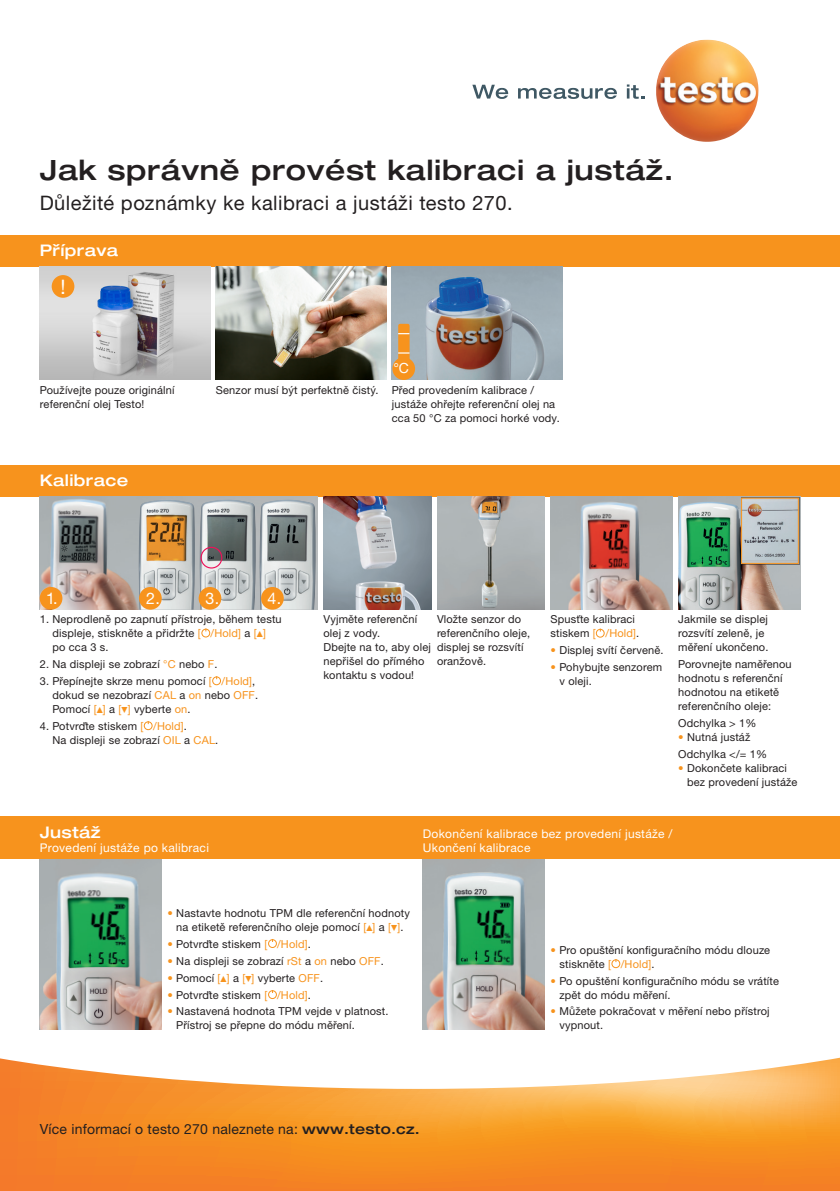
<style>
.page{position:relative;width:840px;height:1191px;background:#fff}
.page>*{position:absolute;margin:0;border:0;box-sizing:border-box;transform-origin:0 0}
.t1{font:500 expanded 28px "Helvetica Neue LTW1 G";letter-spacing:.025em;color:#231f20}
.t2{font:20px "Helvetica Neue LTW1 G";letter-spacing:.025em;color:#231f20}
.t3{font:20px "Helvetica Neue LTW1 G";color:#fff}
.Copy_heavy_8_5_pt{font:500 expanded 16px "Helvetica Neue LTW1 G";letter-spacing:.025em;color:#fff}
.t4{font:16px "Helvetica Neue LTW1 G";color:#fff}
.Subline_Titelhead{font:14px "Helvetica Neue LTW1 G";letter-spacing:.015em;color:#231f20}
.t5{font:14px "Helvetica Neue LTW1 G";color:#fff}
.Copy_heavy_8_5_pt-2{font:12px "Helvetica Neue LTW1 G";letter-spacing:.025em;color:#fff}
.t6{font:11px/14px "Helvetica Neue LTW1 G";letter-spacing:.015em;color:#231f20}
.s1{color:#f7931d}
.s2{font-family:"Consolas";color:#f7931d}
.s3{font-weight:500;font-stretch:expanded}
</style>
<div class="page">
<svg style="left:0;top:1058px;width:839px;height:133px"></svg>
<div style="left:0;top:235px;width:839px;height:31px;background:#f7931d"></div>
<div style="left:0;top:465px;width:839px;height:31px;background:#f7931d"></div>
<div style="left:0;top:816px;width:839px;height:43px;background:#f7931d"></div>
<img style="left:40px;top:496px;width:277px;height:113px">
<img style="left:139px;top:499px;width:56px;height:110px">
<img style="left:199px;top:499px;width:57px;height:110px">
<img style="left:259px;top:499px;width:56px;height:110px">
<div style="left:200px;top:547px;width:22px;height:21px;border:1px solid #ee1059;border-radius:50%"></div>
<img style="left:40px;top:266px;width:170px;height:114px">
<img style="left:216px;top:266px;width:170px;height:114px">
<img style="left:391px;top:266px;width:170px;height:114px">
<img style="left:323px;top:496px;width:108px;height:113px">
<img style="left:437px;top:496px;width:107px;height:113px">
<img style="left:550px;top:496px;width:122px;height:113px">
<img style="left:677px;top:496px;width:122px;height:113px">
<img style="left:422px;top:859px;width:122px;height:170px">
<div style="left:40px;top:587px;width:22px;height:22px;background:#f7931d;border-radius:50%"></div>
<div style="left:139px;top:587px;width:23px;height:22px;background:#f7931d;border-radius:50%"></div>
<div style="left:198px;top:587px;width:23px;height:22px;background:#f7931d;border-radius:50%"></div>
<div style="left:261px;top:587px;width:22px;height:22px;background:#f7931d;border-radius:50%"></div>
<div style="left:52px;top:275px;width:22px;height:23px;background:#f7931d;border-radius:50%"></div>
<div style="left:392px;top:357px;width:23px;height:23px;background:#f7931d;border-radius:50%"></div>
<div style="left:398px;top:324px;width:11px;height:42px;background:#f7931d;border-radius:2px"></div>
<img style="left:742px;top:499px;width:54px;height:63px">
<div style="left:740px;top:497px;width:58px;height:67px;border:1px solid #f7931d"></div>
<img style="left:40px;top:859px;width:122px;height:170px">
<div style="left:212px;top:676px;width:9px;height:9px;border:1px solid #f7931d;border-radius:50%"></div>
<div style="left:144px;top:721px;width:8px;height:9px;border:1px solid #f7931d;border-radius:50%"></div>
<div style="left:268px;top:990px;width:9px;height:9px;border:1px solid #f7931d;border-radius:50%"></div>
<div style="left:611px;top:959px;width:8px;height:9px;border:1px solid #f7931d;border-radius:50%"></div>
<div style="left:595px;top:629px;width:9px;height:8px;border:1px solid #f7931d;border-radius:50%"></div>
<div style="left:201px;top:629px;width:9px;height:8px;border:1px solid #f7931d;border-radius:50%"></div>
<div style="left:268px;top:939px;width:9px;height:9px;border:1px solid #f7931d;border-radius:50%"></div>
<img style="left:656px;top:40px;width:103px;height:102px">
<svg style="left:472px;top:85px;width:36px;height:14px"></svg>
<svg style="left:518px;top:88px;width:98px;height:11px"></svg>
<svg style="left:626px;top:84px;width:18px;height:15px"></svg>
<p class="t1" style="left:40px;top:152px;width:635px">Jak správně provést kalibraci a justáž.</p>
<p class="t2" style="left:40px;top:190px;width:474px">Důležité poznámky ke kalibraci a justáži testo 270.</p>
<p class="Copy_heavy_8_5_pt" style="left:40px;top:240px;width:80px">Příprava</p>
<p class="t3" style="left:60px;top:274px;width:7px">!</p>
<p class="t5" style="left:393px;top:359px;width:17px">°C</p>
<p class="t6" style="left:40px;top:382px;width:136px">Používejte pouze originální referenční olej Testo!</p>
<p class="t6" style="left:216px;top:382px;width:164px">Senzor musí být perfektně čistý.</p>
<p class="t6" style="left:391px;top:382px;width:169px">Před provedením kalibrace / justáže ohřejte referenční olej na cca 50 °C za pomoci horké vody.</p>
<p class="Copy_heavy_8_5_pt" style="left:40px;top:470px;width:90px">Kalibrace</p>
<p class="t4" style="left:46px;top:588px;width:13px">1.</p>
<p class="t4" style="left:146px;top:588px;width:15px">2.</p>
<p class="t4" style="left:205px;top:588px;width:15px">3.</p>
<p class="t4" style="left:267px;top:588px;width:15px">4.</p>
<p class="t6" style="left:52px;top:612px;width:231px;text-indent:-13px">1. Neprodleně po zapnutí přístroje, během testu displeje, stiskněte a přidržte <span class="s1">[ /Hold]</span> a <span class="s1">[</span><span class="s2">▲</span><span class="s1">]<br></span>po cca 3 s.</p>
<p class="t6" style="left:40px;top:657px;width:179px">2. Na displeji se zobrazí <span class="s1">°C</span> nebo <span class="s1">F</span>.</p>
<p class="t6" style="left:52px;top:674px;width:207px;text-indent:-13px">3. Přepínejte skrze menu pomocí <span class="s1">[ /Hold]</span>, dokud se nezobrazí <span class="s1">CAL</span> a <span class="s1">on</span> nebo <span class="s1">OFF</span>.<br>Pomocí <span class="s1">[</span><span class="s2">▲</span><span class="s1">]</span> a <span class="s1">[</span><span class="s2">▼</span><span class="s1">]</span> vyberte <span class="s1">on</span>.</p>
<p class="t6" style="left:52px;top:718px;width:167px;text-indent:-13px">4. Potvrďte stiskem <span class="s1">[ /Hold]</span>.<br>Na displeji se zobrazí <span class="s1">OIL</span> a <span class="s1">CAL</span>.</p>
<p class="t6" style="left:323px;top:612px;width:109px">Vyjměte referenční olej z vody.<br>Dbejte na to, aby olej nepřišel do přímého kontaktu s vodou!</p>
<p class="t6" style="left:437px;top:612px;width:95px">Vložte senzor do referenčního oleje, displej se rozsvítí oranžově.</p>
<p class="t6" style="left:550px;top:612px;width:90px">Spusťte kalibraci stiskem <span class="s1">[ /Hold]</span>.</p>
<p class="t6" style="left:550px;top:643px;width:114px"><span class="s1">•</span> Displej svítí červeně.</p>
<p class="t6" style="left:559px;top:660px;width:104px;text-indent:-9px"><span class="s1">•</span> Pohybujte senzorem v oleji.</p>
<p class="t6" style="left:677px;top:612px;width:92px">Jakmile se displej rozsvítí zeleně, je měření ukončeno.</p>
<p class="t6" style="left:677px;top:657px;width:115px">Porovnejte naměřenou hodnotu s referenční hodnotou na etiketě referenčního oleje:</p>
<p class="t6" style="left:677px;top:716px;width:80px">Odchylka &gt; 1%</p>
<p class="t6" style="left:677px;top:730px;width:74px"><span class="s1">•</span> Nutná justáž</p>
<p class="t6" style="left:677px;top:746px;width:90px">Odchylka &lt;/= 1%</p>
<p class="t6" style="left:686px;top:760px;width:112px;text-indent:-9px"><span class="s1">•</span> Dokončete kalibraci bez provedení justáže</p>
<p class="Copy_heavy_8_5_pt" style="left:40px;top:822px;width:62px">Justáž</p>
<p class="Copy_heavy_8_5_pt-2" style="left:422px;top:826px;width:251px">Dokončení kalibrace bez provedení justáže /</p>
<p class="Copy_heavy_8_5_pt-2" style="left:40px;top:840px;width:171px">Provedení justáže po kalibraci</p>
<p class="Copy_heavy_8_5_pt-2" style="left:422px;top:840px;width:109px">Ukončení kalibrace</p>
<p class="t6" style="left:167px;top:906px;width:244px;text-align:center"><span class="s1">•</span> Nastavte hodnotu TPM dle referenční hodnoty na etiketě referenčního oleje pomocí <span class="s1">[</span><span class="s2">▲</span><span class="s1">]</span> a <span class="s1">[</span><span class="s2">▼</span><span class="s1">]</span>.</p>
<p class="t6" style="left:167px;top:937px;width:145px"><span class="s1">•</span> Potvrďte stiskem <span class="s1">[ /Hold]</span>.</p>
<p class="t6" style="left:167px;top:953px;width:218px"><span class="s1">•</span> Na displeji se zobrazí <span class="s1">rSt</span> a <span class="s1">on</span> nebo <span class="s1">OFF</span>.</p>
<p class="t6" style="left:167px;top:970px;width:157px"><span class="s1">•</span> Pomocí <span class="s1">[</span><span class="s2">▲</span><span class="s1">]</span> a <span class="s1">[</span><span class="s2">▼</span><span class="s1">]</span> vyberte <span class="s1">OFF</span>.</p>
<p class="t6" style="left:167px;top:987px;width:145px"><span class="s1">•</span> Potvrďte stiskem <span class="s1">[ /Hold]</span>.</p>
<p class="t6" style="left:176px;top:1004px;width:214px;text-indent:-9px"><span class="s1">•</span> Nastavená hodnota TPM vejde v platnost.<br>Přístroj se přepne do módu měření.</p>
<p class="Subline_Titelhead" style="left:40px;top:1119px;width:381px">Více informací o testo 270 naleznete na: <span class="s3">www.testo.cz.</span></p>
<p class="t6" style="left:559px;top:942px;width:212px;text-indent:-9px"><span class="s1">•</span> Pro opuštění konfiguračního módu dlouze stiskněte <span class="s1">[ /Hold]</span>.</p>
<p class="t6" style="left:559px;top:973px;width:221px;text-indent:-9px"><span class="s1">•</span> Po opuštění konfiguračního módu se vrátíte zpět do módu měření.</p>
<p class="t6" style="left:559px;top:1004px;width:211px;text-indent:-9px"><span class="s1">•</span> Můžete pokračovat v měření nebo přístroj vypnout.</p>
</div>
